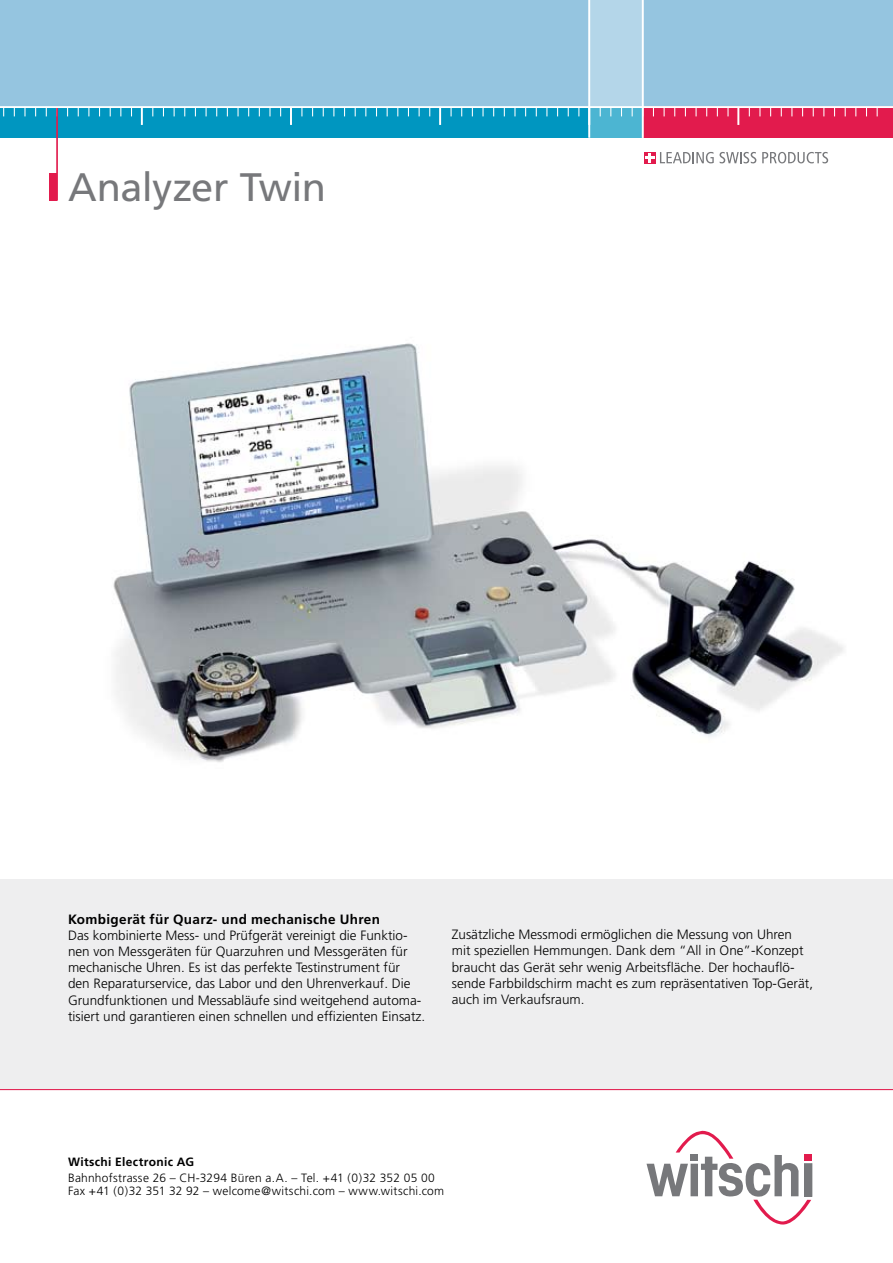
<style>
.page{position:relative;width:893px;height:1263px;background:#fff}
.page>*{position:absolute;margin:0;border:0;box-sizing:border-box;transform-origin:0 0}
.t1{font:39.75px "Frutiger";letter-spacing:-.015em;color:#77787b}
.t2{font:300 13.5px/16.2px "Frutiger";color:#000}
.t3{font:700 13.5px "Frutiger";letter-spacing:.025em;color:#000}
.t4{font:300 12px/13.5px "Frutiger";letter-spacing:.02em;color:#000}
.t5{font:700 12px "Frutiger";letter-spacing:.03em;color:#000}
</style>
<div class="page">
<div style="left:0;top:879px;width:893px;height:211px;background:#eeeeef"></div>
<hr style="left:0;top:1089px;width:893px;height:1px;background:#e21b4d">
<div style="left:804px;top:1154px;width:8px;height:6px;background:#e21b4d"></div>
<div style="left:804px;top:1163px;width:8px;height:33px;border:1px solid #77787b"></div>
<svg style="left:646px;top:1131px;width:165px;height:93px"></svg>
<div style="left:644px;top:152px;width:11px;height:11px;background:#e21b4d"></div>
<svg style="left:645px;top:152px;width:69px;height:11px"></svg>
<svg style="left:720px;top:152px;width:36px;height:11px"></svg>
<svg style="left:762px;top:152px;width:66px;height:11px"></svg>
<div style="left:0;top:0;width:893px;height:137px;background:#95c5e0"></div>
<div style="left:0;top:106px;width:879px;height:32px;background:#0096c0"></div>
<svg style="left:590px;top:0;width:52px;height:138px;background:#9ecfe4"></svg>
<div style="left:643px;top:106px;width:250px;height:32px;background:#e21b4d"></div>
<svg style="left:439px;top:108px;width:2px;height:17px"></svg>
<svg style="left:290px;top:108px;width:2px;height:17px"></svg>
<svg style="left:141px;top:108px;width:2px;height:17px"></svg>
<svg style="left:737px;top:108px;width:2px;height:17px"></svg>
<svg style="left:695px;top:108px;width:2px;height:8px"></svg>
<svg style="left:482px;top:108px;width:2px;height:8px"></svg>
<svg style="left:237px;top:108px;width:2px;height:8px"></svg>
<svg style="left:24px;top:108px;width:2px;height:8px"></svg>
<hr style="left:642px;top:0;width:2px;height:138px;background:#fff">
<hr style="left:588px;top:0;width:2px;height:138px;background:#fff">
<hr style="left:0;top:106px;width:893px;height:2px;background:#fff">
<hr style="left:56px;top:108px;width:2px;height:93px;background:#e21b4d">
<div style="left:49px;top:173px;width:8px;height:27px;background:#e21b4d"></div>
<img style="left:113px;top:343px;width:731px;height:419px">
<h1 class="t1" style="left:68px;top:164px;width:259px">Analyzer Twin</h1>
<p class="t3" style="left:68px;top:911px;width:314px">Kombigerät für Quarz- und mechanische Uhren</p>
<p class="t2" style="left:68px;top:927px;width:359px">Das kombinierte Mess- und Prüfgerät vereinigt die Funktio&shy;nen von Messgeräten für Quarzuhren und Messgeräten für mechanische Uhren. Es ist das perfekte Testinstrument für<br>den Reparaturservice, das Labor und den Uhrenverkauf. Die Grundfunktionen und Messabläufe sind weitgehend automa&shy;tisiert und garantieren einen schnellen und effizienten Einsatz.</p>
<p class="t2" style="left:452px;top:926px;width:363px">Zusätzliche Messmodi ermöglichen die Messung von Uhren mit speziellen Hemmungen. Dank dem “All in One”-Konzept braucht das Gerät sehr wenig Arbeitsfläche. Der hochauflö&shy;sende Farbbildschirm macht es zum repräsentativen Top-Gerät, auch im Verkaufsraum.</p>
<p class="t5" style="left:68px;top:1155px;width:128px">Witschi Electronic AG</p>
<p class="t4" style="left:68px;top:1171px;width:378px">Bahnhofstrasse 26 – CH-3294 Büren a.A. – Tel. +41 (0)32 352 05 00<br>Fax +41 (0)32 351 32 92 – welcome@witschi.com – www.witschi.com</p>
</div>
